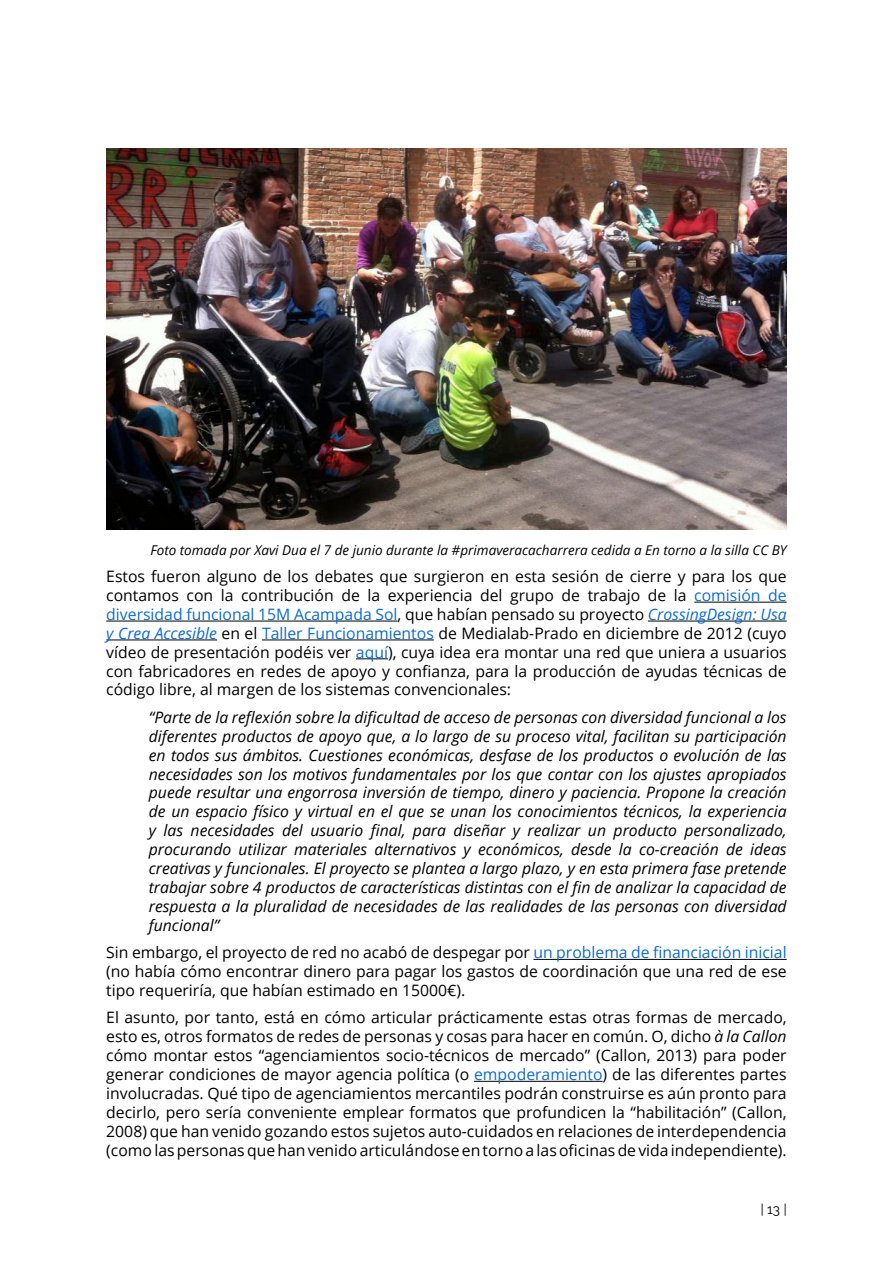
<style>
.page{position:relative;width:893px;height:1263px;background:#fff}
.page>*{position:absolute;margin:0;border:0;box-sizing:border-box;transform-origin:0 0}
.Text_Body{font:15.75px/18.9px "Open Sans";color:#000;text-align:justify}
.Text_Body-2{font:italic 15.75px/18.9px "Open Sans";color:#000;text-align:justify}
.t1{font:italic 13.5px "Open Sans";color:#000}
.t2{font:13.5px "Raleway";color:#000}
.s1{color:#0c6ad3}
.s2{font-style:italic;color:#0c6ad3}
.s3{font-style:italic}
</style>
<div class="page">
<hr style="left:694px;top:602px;width:93px;height:1px;background:#000">
<hr style="left:106px;top:621px;width:292px;height:1px;background:#000">
<hr style="left:648px;top:621px;width:139px;height:1px;background:#000">
<hr style="left:106px;top:639px;width:111px;height:1px;background:#000">
<hr style="left:262px;top:639px;width:172px;height:1px;background:#000">
<hr style="left:356px;top:658px;width:32px;height:1px;background:#000">
<hr style="left:533px;top:959px;width:254px;height:1px;background:#000">
<hr style="left:474px;top:1081px;width:129px;height:1px;background:#000">
<img style="left:106px;top:149px;width:681px;height:380px">
<p class="t1" style="left:151px;top:540px;width:638px">Foto tomada por Xavi Dua el 7 de junio durante la #primaveracacharrera cedida a En torno a la silla CC BY</p>
<p class="Text_Body" style="left:106px;top:566px;width:682px">Estos fueron alguno de los debates que surgieron en esta sesión de cierre y para los que contamos con la contribución de la experiencia del grupo de trabajo de la <span class="s1">comisión de diversidad funcional 15M Acampada Sol</span>, que habían pensado su proyecto <span class="s2">CrossingDesign: Usa y Crea Accesible</span> en el <span class="s1">Taller Funcionamientos</span> de Medialab-Prado en diciembre de 2012 (cuyo vídeo de presentación podéis ver <span class="s1">aquí</span>), cuya idea era montar una red que uniera a usuarios con fabricadores en redes de apoyo y confianza, para la producción de ayudas técnicas de código libre, al margen de los sistemas convencionales:</p>
<p class="Text_Body-2" style="left:149px;top:707px;width:639px">“Parte de la reflexión sobre la dificultad de acceso de personas con diversidad funcional a los diferentes productos de apoyo que, a lo largo de su proceso vital, facilitan su participación en todos sus ámbitos. Cuestiones económicas, desfase de los productos o evolución de las necesidades son los motivos fundamentales por los que contar con los ajustes apropiados puede resultar una engorrosa inversión de tiempo, dinero y paciencia. Propone la creación de un espacio físico y virtual en el que se unan los conocimientos técnicos, la experiencia y las necesidades del usuario final, para diseñar y realizar un producto personalizado, procurando utilizar materiales alternativos y económicos, desde la co-creación de ideas creativas y funcionales. El proyecto se plantea a largo plazo, y en esta primera fase pretende trabajar sobre 4 productos de características distintas con el fin de analizar la capacidad de respuesta a la pluralidad de necesidades de las realidades de las personas con diversidad funcional”</p>
<p class="Text_Body" style="left:106px;top:943px;width:682px">Sin embargo, el proyecto de red no acabó de despegar por <span class="s1">un problema de financiación inicial </span>(no había cómo encontrar dinero para pagar los gastos de coordinación que una red de ese tipo requeriría, que habían estimado en 15000€).</p>
<p class="Text_Body" style="left:106px;top:1008px;width:682px">El asunto, por tanto, está en cómo articular prácticamente estas otras formas de mercado, esto es, otros formatos de redes de personas y cosas para hacer en común. O, dicho <span class="s3">à la Callon </span>cómo montar estos “agenciamientos socio-técnicos de mercado” (Callon, 2013) para poder generar condiciones de mayor agencia política (o <span class="s1">empoderamiento</span>) de las diferentes partes involucradas. Qué tipo de agenciamientos mercantiles podrán construirse es aún pronto para decirlo, pero sería conveniente emplear formatos que profundicen la “habilitación” (Callon, 2008) que han venido gozando estos sujetos auto-cuidados en relaciones de interdependencia (como las personas que han venido articulándose en torno a las oficinas de vida independiente).</p>
<p class="t2" style="left:761px;top:1201px;width:27px">| 13 |</p>
</div>
